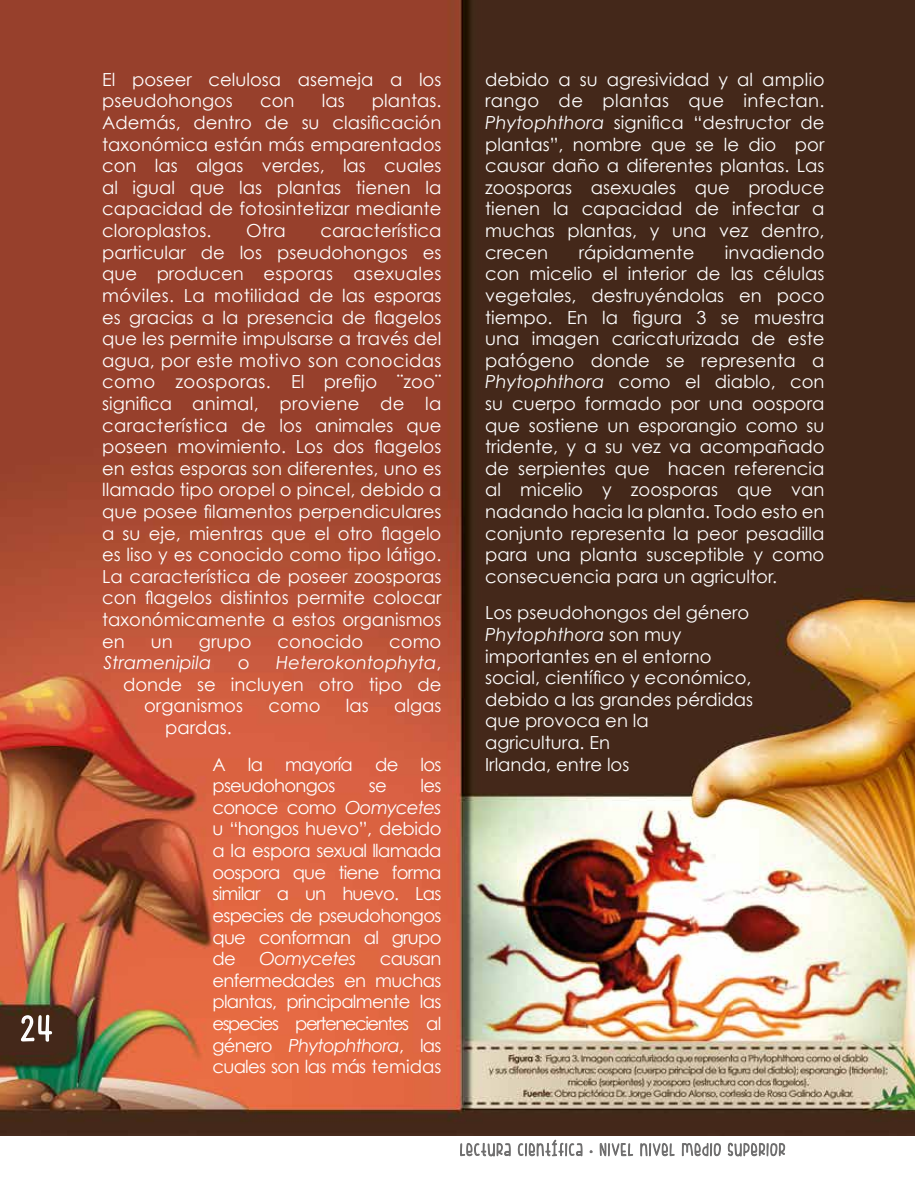
<style>
.page{position:relative;width:915px;height:1191px;background:#fff}
.page>*{position:absolute;margin:0;border:0;box-sizing:border-box;transform-origin:0 0}
.t1{font:36.75px "FIS Hfingers";color:#fff}
.t2{font:18px/21.6px "Century Gothic";color:#fff;text-align:justify}
.t3{font:18px/36.6px "Century Gothic";letter-spacing:-.04em;color:#fff}
.t4{font:italic 18px "Century Gothic";color:#fff}
.t5{font:italic 18px "Century Gothic";letter-spacing:-.04em;color:#fff}
.s1{font-style:normal}
.s2{font-style:italic}
</style>
<div class="page">
<svg style="left:460px;top:1143px;width:50px;height:14px"></svg>
<svg style="left:518px;top:1139px;width:64px;height:17px"></svg>
<svg style="left:599px;top:1142px;width:33px;height:14px"></svg>
<svg style="left:640px;top:1143px;width:34px;height:13px"></svg>
<svg style="left:681px;top:1143px;width:39px;height:14px"></svg>
<svg style="left:727px;top:1142px;width:57px;height:15px"></svg>
<img style="left:0;top:0;width:914px;height:1135px">
<svg style="left:0;top:998px;width:78px;height:61px;background:#5a3f2e"></svg>
<h1 class="t1" style="left:22px;top:1008px;width:32px">24</h1>
<p class="t2" style="left:102px;top:68px;width:340px">El poseer celulosa asemeja a los pseudohongos</p>
<p class="t2" style="left:102px;top:90px;width:341px;text-indent:269px">plantas.<br>Además, dentro de su clasificación taxonómica están más emparentados con las algas verdes, las cuales al igual que las plantas tienen la capacidad de fotosintetizar mediante cloroplastos.</p>
<p class="t2" style="left:260px;top:90px;width:36px">con</p>
<p class="t2" style="left:321px;top:90px;width:24px">las</p>
<p class="t2" style="left:102px;top:219px;width:341px;text-indent:218px">característica particular de los pseudohongos es que producen esporas asexuales móviles. La motilidad de las esporas es gracias a la presencia de flagelos que les permite impulsarse a través del agua, por este motivo son conocidas como zoosporas. El prefijo ¨zoo¨ significa animal, proviene de la característica de los animales que poseen movimiento. Los dos flagelos en estas esporas son diferentes, uno es llamado tipo oropel o pincel, debido a que posee filamentos perpendiculares a su eje, mientras que el otro flagelo es liso y es conocido como tipo látigo.<br>La característica de poseer zoosporas con flagelos distintos permite colocar taxonómicamente a estos organismos en</p>
<p class="t2" style="left:246px;top:219px;width:41px">Otra</p>
<p class="t2" style="left:151px;top:630px;width:23px">un</p>
<p class="t2" style="left:199px;top:630px;width:54px">grupo</p>
<p class="t2" style="left:277px;top:630px;width:87px">conocido</p>
<p class="t2" style="left:389px;top:630px;width:54px">como</p>
<p class="t4" style="left:104px;top:652px;width:109px">Stramenipila</p>
<p class="t2" style="left:238px;top:651px;width:13px">o</p>
<p class="t4" style="left:276px;top:652px;width:166px">Heterokontophyta<span class="s1">,</span></p>
<p class="t2" style="left:123px;top:673px;width:320px">donde se incluyen otro tipo de</p>
<p class="t2" style="left:144px;top:695px;width:100px">organismos</p>
<p class="t2" style="left:268px;top:695px;width:54px">como</p>
<p class="t2" style="left:346px;top:695px;width:24px">las</p>
<p class="t2" style="left:394px;top:695px;width:49px">algas</p>
<p class="t3" style="left:212px;top:709px;width:230px;text-indent:-47px">pardas.<br>A la mayoría de los</p>
<p class="t3" style="left:212px;top:767px;width:124px">pseudohongos</p>
<p class="t2" style="left:369px;top:774px;width:19px">se</p>
<p class="t2" style="left:212px;top:774px;width:230px;text-indent:208px">les conoce como <span class="s2">Oomycetes </span>u “hongos huevo”, debido a la espora sexual llamada oospora que tiene forma similar a un huevo. Las especies de pseudohongos que conforman al grupo de</p>
<p class="t5" style="left:259px;top:947px;width:98px">Oomycetes</p>
<p class="t2" style="left:212px;top:947px;width:230px;text-indent:167px">causan enfermedades en muchas plantas, principalmente las especies pertenecientes al género <span class="s2">Phytophthora</span>, las cuales son las más temidas</p>
<p class="t2" style="left:485px;top:68px;width:341px">debido a su agresividad y al amplio rango de plantas que infectan.<br><span class="s2">Phytophthora</span> significa “destructor de plantas”, nombre que se le dio por causar daño a diferentes plantas. Las zoosporas asexuales que produce tienen la capacidad de infectar a muchas plantas, y una vez dentro, crecen</p>
<p class="t2" style="left:578px;top:241px;width:117px">rápidamente</p>
<p class="t2" style="left:485px;top:241px;width:341px;text-indent:239px">invadiendo con micelio el interior de las células vegetales, destruyéndolas en poco tiempo. En la figura 3 se muestra una imagen caricaturizada de este patógeno donde se representa a <span class="s2">Phytophthora</span> como el diablo, con su cuerpo formado por una oospora que sostiene un esporangio como su tridente, y a su vez va acompañado de serpientes que hacen referencia al micelio y zoosporas que van nadando hacia la planta. Todo esto en conjunto representa la peor pesadilla para una planta susceptible y como consecuencia para un agricultor.</p>
<p class="t2" style="left:485px;top:602px;width:269px;text-align:left">Los pseudohongos del género<br><span class="s2">Phytophthora</span> son muy importantes en el entorno social, científico y económico, debido a las grandes pérdidas que provoca en la<br>agricultura. En<br>Irlanda, entre los</p>
</div>
